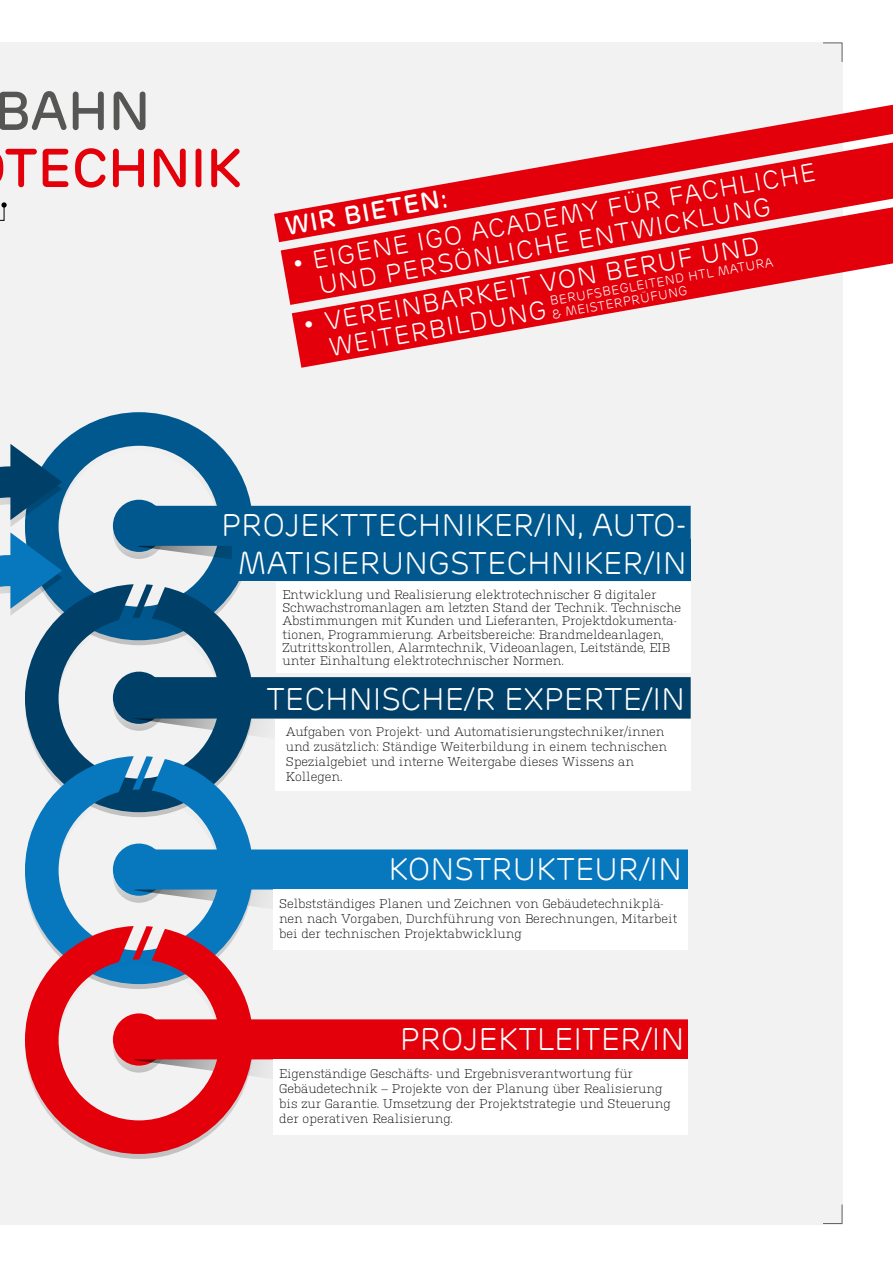
<style>
.page{position:relative;width:893px;height:1263px;background:#fff}
.page>*{position:absolute;margin:0;border:0;box-sizing:border-box;transform-origin:0 0}
.t1{font:500 54.3px "Rubrik";color:#e3000b}
.t2{font:500 54.3px "Rubrik";color:#565655}
.t3{font:300 31.2px/37.5px "Rubrik";color:#fff;text-align:center}
.t4{font:300 25.5px/26.1px "Rubrik";color:#fff}
.t5{font:500 25.5px "Rubrik";color:#fff}
.t6{font:300 12.75px/13.5px "Rubrik";color:#fff}
.t7{font:300 12.6px/15px "Kulturista";color:#000}
</style>
<div class="page">
<div style="left:0;top:43px;width:842px;height:1182px;background:#f2f2f2"></div>
<svg style="left:822px;top:42px;width:21px;height:21px"></svg>
<svg style="left:823px;top:1204px;width:20px;height:20px"></svg>
<svg style="left:0;top:202px;width:7px;height:19px"></svg>
<svg style="left:60px;top:412px;width:193px;height:172px"></svg>
<svg style="left:113px;top:507px;width:52px;height:52px"></svg>
<div style="left:113px;top:500px;width:52px;height:52px;background:#00588e;border-radius:50%"></div>
<div style="left:129px;top:677px;width:562px;height:41px;background:#003f67"></div>
<div style="left:276px;top:719px;width:415px;height:71px;background:#fff"></div>
<div style="left:126px;top:849px;width:562px;height:40px;background:#0777be"></div>
<div style="left:273px;top:890px;width:415px;height:60px;background:#fff"></div>
<div style="left:132px;top:506px;width:559px;height:40px;background:#00588e"></div>
<div style="left:232px;top:539px;width:459px;height:42px;background:#00588e"></div>
<div style="left:276px;top:582px;width:415px;height:91px;background:#fff"></div>
<svg style="left:132px;top:545px;width:121px;height:39px"></svg>
<svg style="left:25px;top:584px;width:228px;height:172px"></svg>
<svg style="left:132px;top:685px;width:278px;height:105px"></svg>
<svg style="left:25px;top:756px;width:228px;height:170px"></svg>
<svg style="left:107px;top:1154px;width:64px;height:5px"></svg>
<svg style="left:253px;top:1059px;width:167px;height:18px"></svg>
<div style="left:126px;top:1019px;width:562px;height:40px;background:#e3000b"></div>
<div style="left:273px;top:1060px;width:415px;height:75px;background:#fff"></div>
<svg style="left:132px;top:856px;width:288px;height:70px"></svg>
<svg style="left:25px;top:926px;width:228px;height:228px"></svg>
<svg style="left:0;top:444px;width:62px;height:236px"></svg>
<svg style="left:274px;top:105px;width:619px;height:137px"></svg>
<svg style="left:281px;top:143px;width:612px;height:162px;fill:#e3000b"></svg>
<svg style="left:292px;top:207px;width:601px;height:161px;fill:#e3000b"></svg>
<h1 class="t2" style="left:-6px;top:76px;width:158px">BAHN</h1>
<h1 class="t1" style="left:5px;top:133px;width:238px">TECHNIK</h1>
<h3 class="t4" style="left:312px;top:247px;width:510px;text-indent:-22px;rotate:-10deg">• EIGENE IGO ACADEMY FÜR FACHLICHE<br>UND PERSÖNLICHE ENTWICKLUNG</h3>
<h3 class="t5" style="left:283px;top:210px;width:166px;rotate:-10deg">WIR BIETEN:</h3>
<h3 class="t4" style="left:323px;top:309px;width:442px;text-indent:-22px;rotate:-10deg">• VEREINBARKEIT VON BERUF UND<br>WEITERBILDUNG</h3>
<p class="t6" style="left:549px;top:294px;width:228px;rotate:-10deg">BERUFSBEGLEITEND HTL MATURA &amp; MEISTERPRÜFUNG</p>
<h2 class="t3" style="left:221px;top:506px;width:467px">PROJEKTTECHNIKER/IN, AUTO-<br>MATISIERUNGSTECHNIKER/IN</h2>
<p class="t7" style="left:282px;top:587px;width:400px;line-height:13.2px">Entwicklung und Realisierung elektrotechnischer &amp; digitaler Schwachstromanlagen am letzten Stand der Technik. Technische Abstimmungen mit Kunden und Lieferanten, Projektdokumenta&shy;tionen, Programmierung. Arbeitsbereiche: Brandmeldeanlagen, Zutrittskontrollen, Alarmtechnik, Videoanlagen, Leitstände, EIB unter Einhaltung elektrotechnischer Normen.</p>
<h2 class="t3" style="left:266px;top:680px;width:420px">TECHNISCHE/R EXPERTE/IN</h2>
<p class="t7" style="left:286px;top:723px;width:383px">Aufgaben von Projekt- und Automatisierungstechniker/innen und zusätzlich: Ständige Weiterbildung in einem technischen Spezialgebiet und interne Weitergabe dieses Wissens an Kollegen.</p>
<h2 class="t3" style="left:388px;top:850px;width:295px">KONSTRUKTEUR/IN</h2>
<p class="t7" style="left:279px;top:895px;width:400px">Selbstständiges Planen und Zeichnen von Gebäudetechnikplä&shy;nen nach Vorgaben, Durchführung von Berechnungen, Mitarbeit bei der technischen Projektabwicklung</p>
<h2 class="t3" style="left:400px;top:1020px;width:286px">PROJEKTLEITER/IN</h2>
<p class="t7" style="left:279px;top:1065px;width:393px">Eigenständige Geschäfts- und Ergebnisverantwortung für Gebäudetechnik – Projekte von der Planung über Realisierung bis zur Garantie. Umsetzung der Projektstrategie und Steuerung der operativen Realisierung.</p>
</div>
